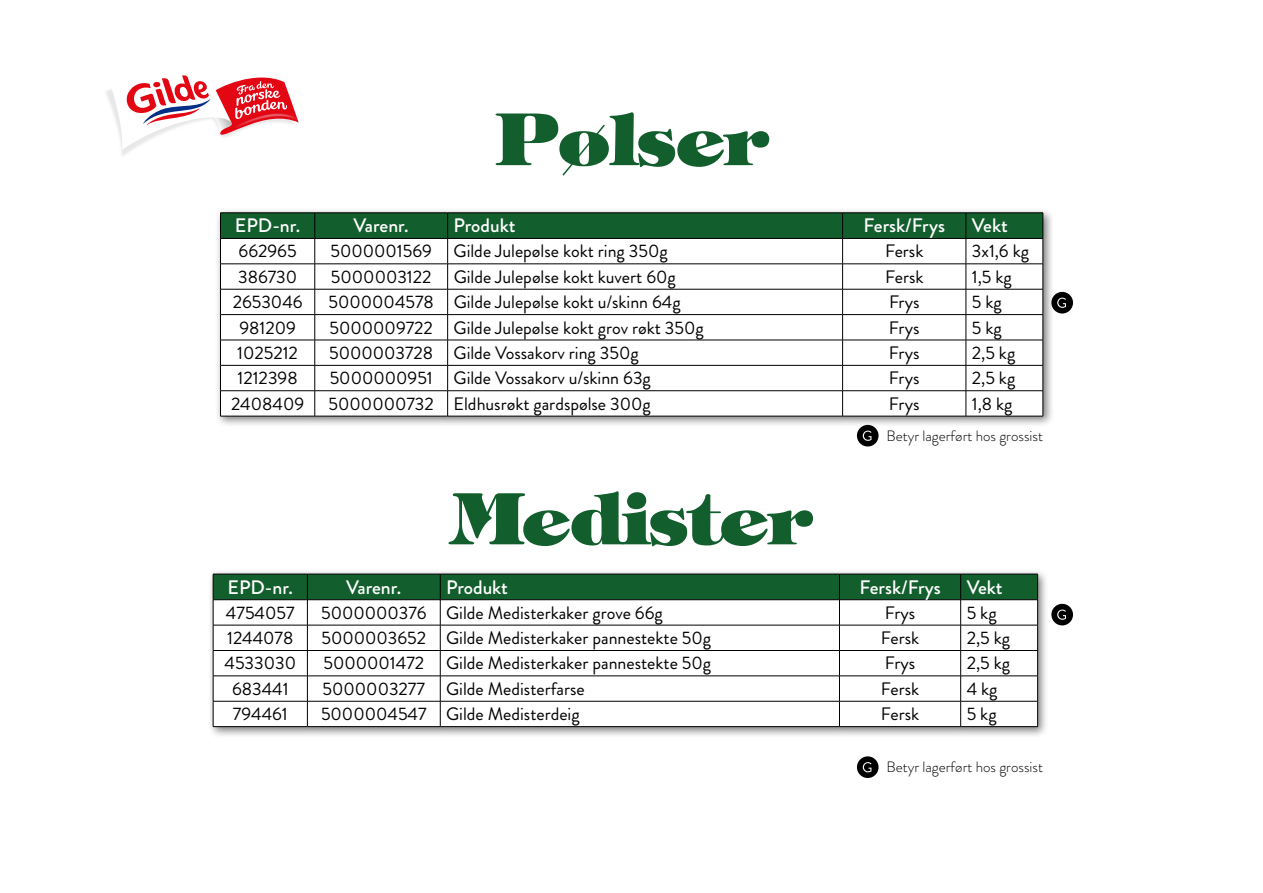
<style>
.page{position:relative;width:1263px;height:893px;background:#fff}
.page>*{position:absolute;margin:0;border:0;box-sizing:border-box;transform-origin:0 0}
.t1{font:72px "VPS An Giang Thuong";color:#125e2d}
.t2{font:500 19.5px "Brandon Grotesque";color:#fff}
.t3{font:18px "Brandon Grotesque";color:#000}
.t4{font:300 15px "Brandon Grotesque";color:#000}
</style>
<div class="page">
<div style="left:857px;top:425px;width:21px;height:21px;background:#000;border-radius:50%"></div>
<svg style="left:863px;top:431px;width:8px;height:10px"></svg>
<div style="left:857px;top:756px;width:21px;height:22px;background:#000;border-radius:50%"></div>
<svg style="left:863px;top:762px;width:8px;height:10px"></svg>
<div style="left:215px;top:208px;width:839px;height:219px;background:#000;opacity:.51"></div>
<svg style="left:220px;top:213px;width:824px;height:203px"></svg>
<hr style="left:220px;top:416px;width:95px;height:1px;background:#000">
<hr style="left:315px;top:416px;width:133px;height:1px;background:#000">
<hr style="left:448px;top:416px;width:395px;height:1px;background:#000">
<hr style="left:843px;top:416px;width:123px;height:1px;background:#000">
<hr style="left:966px;top:416px;width:77px;height:1px;background:#000">
<div style="left:1051px;top:292px;width:22px;height:21px;background:#000;border-radius:50%"></div>
<svg style="left:1057px;top:298px;width:9px;height:10px"></svg>
<div style="left:208px;top:569px;width:841px;height:169px;background:#000;opacity:.51"></div>
<svg style="left:213px;top:574px;width:825px;height:152px"></svg>
<hr style="left:213px;top:726px;width:94px;height:1px;background:#000">
<hr style="left:307px;top:726px;width:133px;height:1px;background:#000">
<hr style="left:440px;top:726px;width:399px;height:1px;background:#000">
<hr style="left:839px;top:726px;width:122px;height:1px;background:#000">
<hr style="left:961px;top:726px;width:77px;height:1px;background:#000">
<div style="left:1051px;top:604px;width:22px;height:21px;background:#000;border-radius:50%"></div>
<svg style="left:1057px;top:610px;width:9px;height:10px"></svg>
<svg style="left:111px;top:75px;width:188px;height:75px"></svg>
<svg style="left:562px;top:124px;width:43px;height:52px"></svg>
<h1 class="t1" style="left:497px;top:79px;width:271px">Polser</h1>
<p class="t2" style="left:235px;top:212px;width:67px">EPD-nr.</p>
<p class="t2" style="left:354px;top:212px;width:57px">Varenr.</p>
<p class="t2" style="left:454px;top:212px;width:63px">Produkt</p>
<p class="t2" style="left:863px;top:212px;width:83px">Fersk/Frys</p>
<p class="t2" style="left:972px;top:212px;width:37px">Vekt</p>
<p class="t3" style="left:239px;top:239px;width:60px">662965</p>
<p class="t3" style="left:330px;top:239px;width:339px">5000001569 Gilde Julepølse kokt ring 350g</p>
<p class="t3" style="left:885px;top:239px;width:40px">Fersk</p>
<p class="t3" style="left:972px;top:239px;width:59px">3x1,6 kg</p>
<p class="t3" style="left:238px;top:264px;width:61px">386730</p>
<p class="t3" style="left:331px;top:264px;width:346px">5000003122 Gilde Julepølse kokt kuvert 60g</p>
<p class="t3" style="left:885px;top:264px;width:40px">Fersk</p>
<p class="t3" style="left:972px;top:264px;width:41px">1,5 kg</p>
<p class="t3" style="left:233px;top:290px;width:71px">2653046</p>
<p class="t3" style="left:329px;top:290px;width:354px">5000004578 Gilde Julepølse kokt u/skinn 64g</p>
<p class="t3" style="left:889px;top:290px;width:32px">Frys</p>
<p class="t3" style="left:972px;top:290px;width:31px">5 kg</p>
<p class="t3" style="left:239px;top:315px;width:58px">981209</p>
<p class="t3" style="left:329px;top:315px;width:376px">5000009722 Gilde Julepølse kokt grov røkt 350g</p>
<p class="t3" style="left:889px;top:315px;width:32px">Frys</p>
<p class="t3" style="left:972px;top:315px;width:31px">5 kg</p>
<p class="t3" style="left:237px;top:340px;width:62px">1025212</p>
<p class="t3" style="left:329px;top:340px;width:311px">5000003728 Gilde Vossakorv ring 350g</p>
<p class="t3" style="left:889px;top:340px;width:32px">Frys</p>
<p class="t3" style="left:972px;top:340px;width:45px">2,5 kg</p>
<p class="t3" style="left:238px;top:366px;width:62px">1212398</p>
<p class="t3" style="left:330px;top:366px;width:323px">5000000951 Gilde Vossakorv u/skinn 63g</p>
<p class="t3" style="left:889px;top:366px;width:32px">Frys</p>
<p class="t3" style="left:972px;top:366px;width:45px">2,5 kg</p>
<p class="t3" style="left:231px;top:391px;width:75px">2408409</p>
<p class="t3" style="left:329px;top:391px;width:324px">5000000732 Eldhusrøkt gardspølse 300g</p>
<p class="t3" style="left:889px;top:391px;width:32px">Frys</p>
<p class="t3" style="left:972px;top:391px;width:42px">1,8 kg</p>
<h1 class="t1" style="left:451px;top:458px;width:361px">Medister</h1>
<p class="t4" style="left:886px;top:426px;width:158px">Betyr lagerført hos grossist</p>
<p class="t2" style="left:228px;top:573px;width:67px">EPD-nr.</p>
<p class="t2" style="left:346px;top:573px;width:57px">Varenr.</p>
<p class="t2" style="left:446px;top:573px;width:63px">Produkt</p>
<p class="t2" style="left:859px;top:573px;width:83px">Fersk/Frys</p>
<p class="t2" style="left:967px;top:573px;width:37px">Vekt</p>
<p class="t3" style="left:226px;top:600px;width:70px">4754057</p>
<p class="t3" style="left:321px;top:600px;width:343px">5000000376 Gilde Medisterkaker grove 66g</p>
<p class="t3" style="left:885px;top:600px;width:32px">Frys</p>
<p class="t3" style="left:967px;top:600px;width:31px">5 kg</p>
<p class="t3" style="left:227px;top:625px;width:68px">1244078</p>
<p class="t3" style="left:321px;top:625px;width:391px">5000003652 Gilde Medisterkaker pannestekte 50g</p>
<p class="t3" style="left:881px;top:625px;width:40px">Fersk</p>
<p class="t3" style="left:967px;top:625px;width:45px">2,5 kg</p>
<p class="t3" style="left:224px;top:651px;width:73px">4533030</p>
<p class="t3" style="left:323px;top:651px;width:389px">5000001472 Gilde Medisterkaker pannestekte 50g</p>
<p class="t3" style="left:885px;top:651px;width:32px">Frys</p>
<p class="t3" style="left:967px;top:651px;width:45px">2,5 kg</p>
<p class="t3" style="left:232px;top:676px;width:58px">683441</p>
<p class="t3" style="left:323px;top:676px;width:264px">5000003277 Gilde Medisterfarse</p>
<p class="t3" style="left:881px;top:676px;width:40px">Fersk</p>
<p class="t3" style="left:967px;top:676px;width:32px">4 kg</p>
<p class="t3" style="left:233px;top:702px;width:56px">794461</p>
<p class="t3" style="left:321px;top:702px;width:260px">5000004547 Gilde Medisterdeig</p>
<p class="t3" style="left:881px;top:702px;width:40px">Fersk</p>
<p class="t3" style="left:967px;top:702px;width:31px">5 kg</p>
<p class="t4" style="left:886px;top:757px;width:158px">Betyr lagerført hos grossist</p>
</div>
